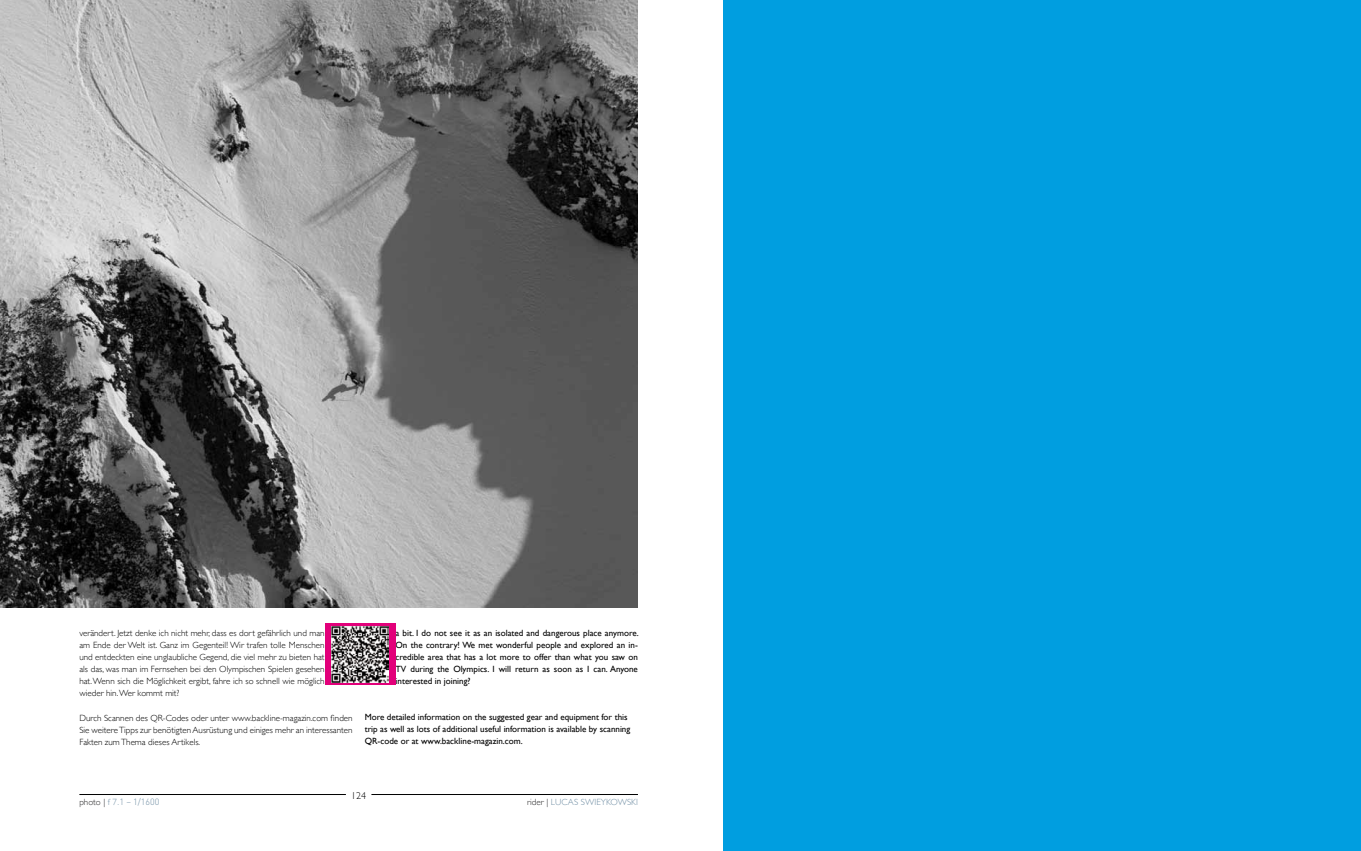
<style>
.page{position:relative;width:1361px;height:851px;background:#fff}
.page>*{position:absolute;margin:0;border:0;box-sizing:border-box;transform-origin:0 0}
.t1{font:300 10px "Gill Sans";color:#000}
.t2{font:300 9px/12px "Gill Sans";color:#000;text-align:justify}
.t3{font:9px/12px "Gill Sans";color:#000;text-align:justify}
.t4{font:300 9px "Gill Sans";letter-spacing:.005em;color:#718fa5}
.t5{font:300 9px "DIN";color:#718fa5}
.s1{font-family:"Gill Sans";color:#282829}
.s2{font-family:"Gill Sans"}
.s3{color:#282829}
</style>
<div class="page">
<hr style="left:79px;top:794px;width:267px;height:1px;background:#000">
<hr style="left:371px;top:794px;width:267px;height:1px;background:#000">
<img style="left:0;top:0;width:638px;height:607px">
<div style="left:723px;top:0;width:638px;height:850px;background:#009ee0"></div>
<svg style="left:325px;top:623px;width:70px;height:61px"></svg>
<img style="left:332px;top:626px;width:56px;height:56px">
<p class="t2" style="left:79px;top:627px;width:247px">verändert. Jetzt denke ich nicht mehr, dass es dort gefährlich und man am Ende der Welt ist. Ganz im Gegenteil! Wir trafen tolle Menschen und entdeckten eine unglaubliche Gegend, die viel mehr zu bieten hat als das, was man im Fernsehen bei den Olympischen Spielen gesehen hat. Wenn sich die Möglichkeit ergibt, fahre ich so schnell wie möglich wieder hin. Wer kommt mit?</p>
<p class="t2" style="left:79px;top:711px;width:275px">Durch Scannen des QR-Codes oder unter www.backline-magazin.com finden Sie weitere Tipps zur benötigten Ausrüstung und einiges mehr an interessanten Fakten zum Thema dieses Artikels.</p>
<p class="t3" style="left:395px;top:627px;width:245px">a bit. I do not see it as an isolated and dangerous place anymore.<br>On the contrary! We met wonderful people and explored an in&shy;credible area that has a lot more to offer than what you saw on TV during the Olympics. I will return as soon as I can. Anyone interested in joining?</p>
<p class="t3" style="left:365px;top:711px;width:267px;text-align:left">More detailed information on the suggested gear and equipment for this trip as well as lots of additional useful information is available by scanning<br>QR-code or at www.backline-magazin.com.</p>
<p class="t1" style="left:351px;top:787px;width:16px">124</p>
<p class="t5" style="left:79px;top:796px;width:82px"><span class="s1">photo |</span> <span class="s2">f 7</span>.1 – 1/1600</p>
<p class="t4" style="left:527px;top:794px;width:112px"><span class="s3">rider |</span> LUCAS SWIEYKOWSKI</p>
</div>
